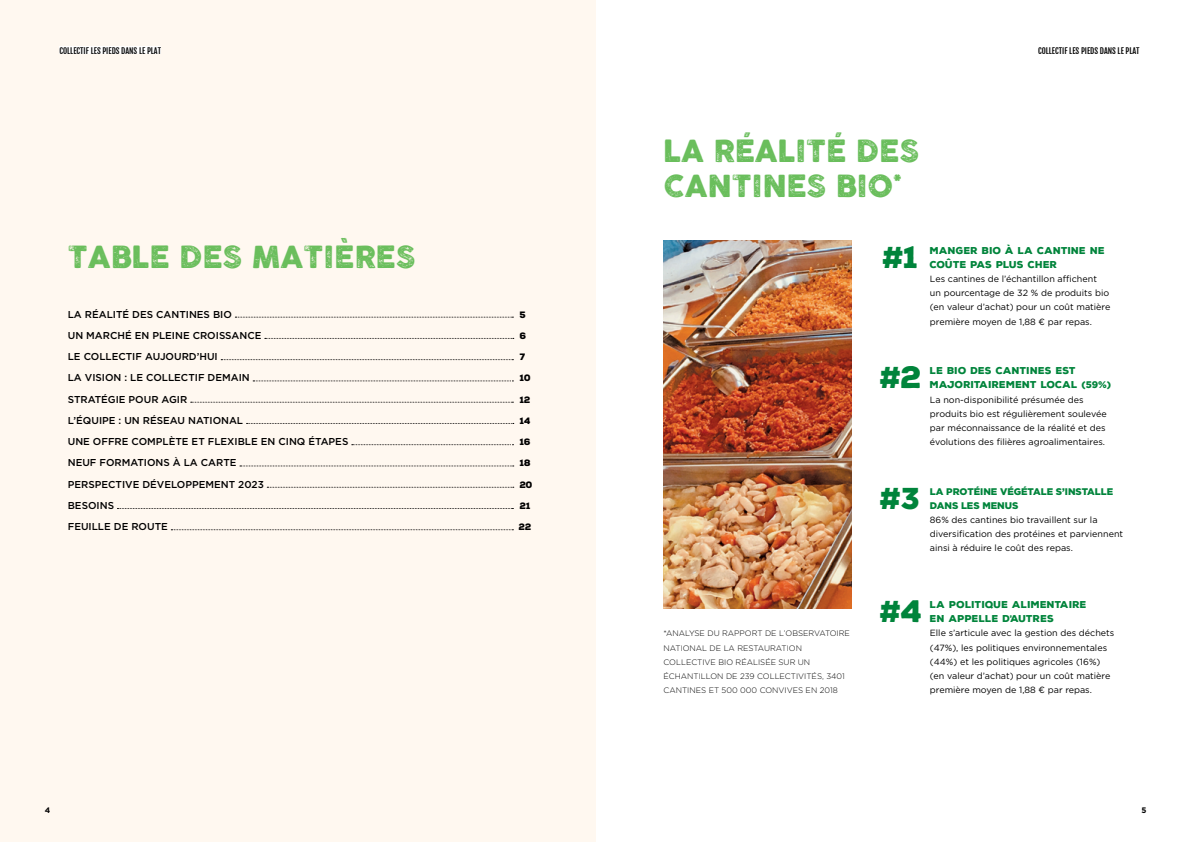
<style>
.page{position:relative;width:1191px;height:842px;background:#fff}
.page>*{position:absolute;margin:0;border:0;box-sizing:border-box;transform-origin:0 0}
.t1{font:900 30.2px "Gotham";color:#00843b}
.t2{font:30px/35.4px "COCOGOOSELETTERPRESS";color:#6abe5c}
.t3{font:17.4px "COCOGOOSELETTERPRESS";color:#6abe5c}
.t4{font:500 10px/21.3px "Gotham";color:#000}
.t5{font:900 9.6px/14.2px "Nexa Rust Sans";letter-spacing:.01em;color:#00843b}
.t6{font:900 9.6px/14.2px "Gotham";color:#00843b}
.t7{font:9px/14.2px "Gotham";color:#000}
.t8{font:900 9px "Nexa Rust Sans";color:#000}
.t9{font:300 8px/14.2px "Gotham";color:#000}
.t10{font:8px "Fjalla One";color:#000}
.t11{font:700 8px "Gotham";color:#000}
.s1{font-family:"Nexa Rust Sans"}
.s2{font-family:"Gotham"}
</style>
<div class="page">
<div style="left:0;top:0;width:595px;height:842px;background:#fff8f0"></div>
<img style="left:663px;top:240px;width:188px;height:368px">
<svg style="left:235px;top:317px;width:278px;height:1px"></svg>
<svg style="left:265px;top:338px;width:249px;height:1px"></svg>
<svg style="left:221px;top:359px;width:292px;height:1px"></svg>
<svg style="left:253px;top:381px;width:260px;height:1px"></svg>
<svg style="left:191px;top:402px;width:322px;height:1px"></svg>
<svg style="left:246px;top:423px;width:268px;height:1px"></svg>
<svg style="left:352px;top:444px;width:161px;height:1px"></svg>
<svg style="left:240px;top:466px;width:274px;height:1px"></svg>
<svg style="left:267px;top:487px;width:247px;height:1px"></svg>
<svg style="left:117px;top:508px;width:396px;height:1px"></svg>
<svg style="left:171px;top:529px;width:342px;height:1px"></svg>
<div style="left:60px;top:47px;width:101px;height:7px;background:#fff"></div>
<p class="t10" style="left:60px;top:46px;width:103px">COLLECTIF LES PIEDS DANS LE PLAT</p>
<p class="t10" style="left:1038px;top:46px;width:103px">COLLECTIF LES PIEDS DANS LE PLAT</p>
<h2 class="t2" style="left:68px;top:240px;width:349px">TABLE DES MATIÈRES</h2>
<p class="t4" style="left:68px;top:303px;width:282px">LA RÉALITÉ DES CANTINES BIO<br>UN MARCHÉ EN PLEINE CROISSANCE<br>LE COLLECTIF AUJOURD’HUI<br>LA VISION : LE COLLECTIF DEMAIN<br>STRATÉGIE POUR AGIR<br>L’ÉQUIPE : UN RÉSEAU NATIONAL<br>UNE OFFRE COMPLÈTE ET FLEXIBLE EN CINQ ÉTAPES<br>NEUF FORMATIONS À LA CARTE<br>PERSPECTIVE DÉVELOPPEMENT 2023<br>BESOINS<br>FEUILLE DE ROUTE</p>
<p class="t8" style="left:520px;top:308px;width:8px">5</p>
<p class="t8" style="left:520px;top:351px;width:7px">7</p>
<p class="t8" style="left:520px;top:372px;width:13px">10</p>
<p class="t8" style="left:520px;top:393px;width:12px">12</p>
<p class="t8" style="left:520px;top:414px;width:12px">14</p>
<p class="t8" style="left:520px;top:436px;width:13px">16</p>
<p class="t8" style="left:520px;top:457px;width:13px">18</p>
<p class="t8" style="left:520px;top:478px;width:14px">20</p>
<p class="t8" style="left:520px;top:499px;width:12px">21</p>
<p class="t8" style="left:519px;top:521px;width:14px">22</p>
<p class="t8" style="left:520px;top:329px;width:8px">6</p>
<h2 class="t2" style="left:663px;top:134px;width:257px">LA RÉALITÉ DES<br>CANTINES BIO</h2>
<h3 class="t3" style="left:893px;top:167px;width:10px">*</h3>
<h1 class="t1" style="left:882px;top:236px;width:38px">#<span class="s1">1</span></h1>
<p class="t5" style="left:930px;top:243px;width:176px">MANGER BIO À LA CANTINE NE<br>COÛTE PAS PLUS CHER</p>
<p class="t7" style="left:930px;top:272px;width:182px">Les cantines de l’échantillon affichent un pourcentage de 32 % de produits bio (en valeur d’achat) pour un coût matière première moyen de 1,88 € par repas.</p>
<h1 class="t1" style="left:879px;top:357px;width:44px">#<span class="s1">2</span></h1>
<p class="t5" style="left:930px;top:364px;width:183px">LE BIO DES CANTINES EST<br>MAJORITAIREMENT LOCAL <span class="s2">(59%)</span></p>
<p class="t7" style="left:930px;top:392px;width:178px">La non-disponibilité présumée des produits bio est régulièrement soulevée par méconnaissance de la réalité et des évolutions des filières agroalimentaires.</p>
<h1 class="t1" style="left:879px;top:477px;width:42px">#3</h1>
<p class="t6" style="left:930px;top:484px;width:185px">LA PROTÉINE VÉGÉTALE S’INSTALLE<br>DANS LES MENUS</p>
<p class="t7" style="left:930px;top:513px;width:195px">86% des cantines bio travaillent sur la diversification des protéines et parviennent ainsi à réduire le coût des repas.</p>
<p class="t9" style="left:663px;top:626px;width:188px">*ANALYSE DU RAPPORT DE L’OBSERVATOIRE NATIONAL DE LA RESTAURATION COLLECTIVE BIO RÉALISÉE SUR UN ÉCHANTILLON DE 239 COLLECTIVITÉS, 3401<br>CANTINES ET 500 000 CONVIVES EN 2018</p>
<h1 class="t1" style="left:879px;top:591px;width:45px">#<span class="s1">4</span></h1>
<p class="t5" style="left:930px;top:598px;width:158px">LA POLITIQUE ALIMENTAIRE<br>EN APPELLE D’AUTRES</p>
<p class="t7" style="left:930px;top:626px;width:186px">Elle s’articule avec la gestion des déchets (47%), les politiques environnementales (44%) et les politiques agricoles (16%) (en valeur d’achat) pour un coût matière première moyen de 1,88 € par repas.</p>
<p class="t11" style="left:45px;top:804px;width:7px">4</p>
<p class="t11" style="left:1141px;top:804px;width:7px">5</p>
</div>
